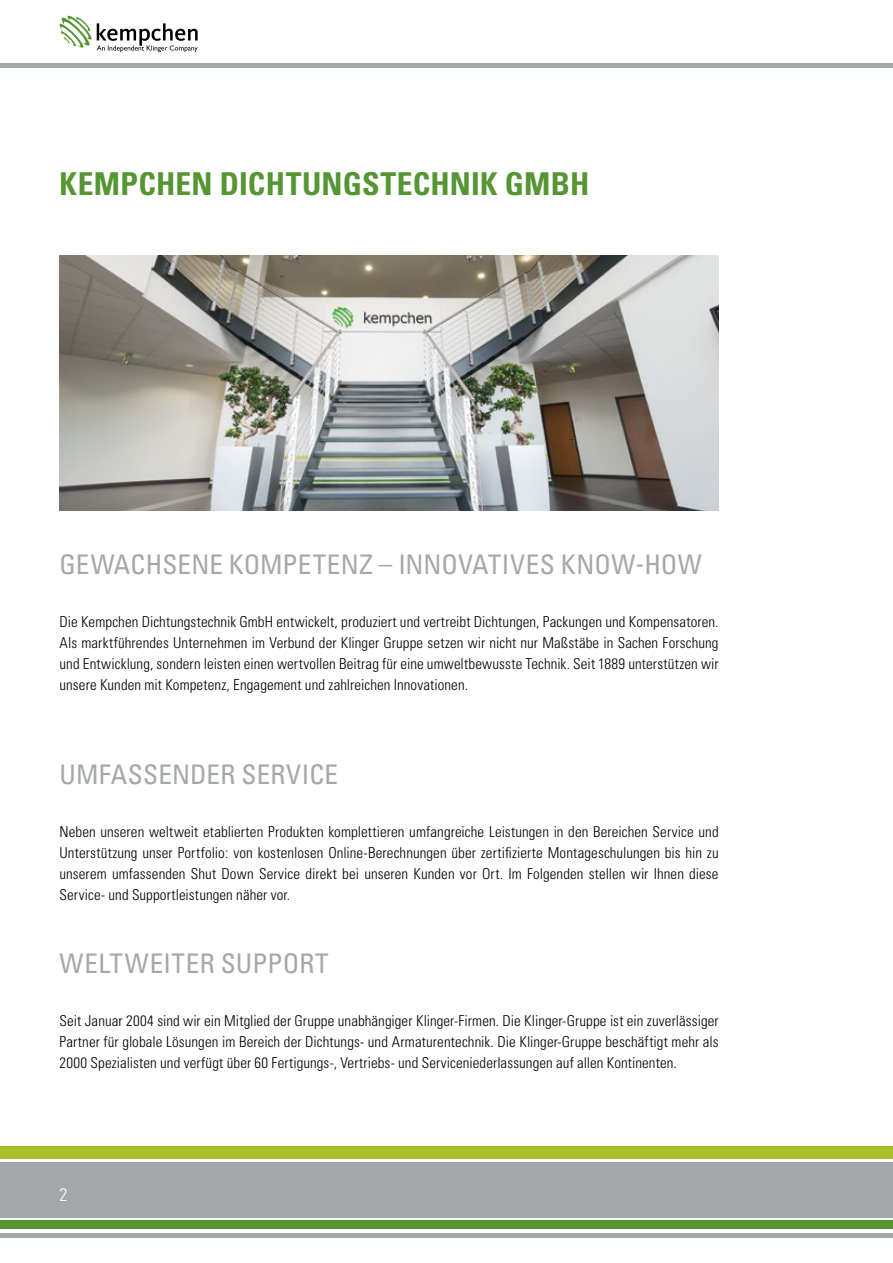
<style>
.page{position:relative;width:893px;height:1263px;background:#fff}
.page>*{position:absolute;margin:0;border:0;box-sizing:border-box;transform-origin:0 0}
.t1{font:700 condensed 31.5px "Univers";letter-spacing:.01em;color:#559533}
.t2{font:condensed 27px "Univers";letter-spacing:.01em;color:#a5a8ab}
.t3{font:300 condensed 18px "Univers";color:#fff}
.t4{font:300 condensed 15px/21px "Univers";letter-spacing:.005em;color:#000;text-align:justify}
</style>
<div class="page">
<img style="left:60px;top:255px;width:659px;height:255px">
<div style="left:0;top:1146px;width:893px;height:12px;background:#abbd28"></div>
<div style="left:0;top:1220px;width:893px;height:8px;background:#559533"></div>
<div style="left:0;top:1162px;width:893px;height:56px;background:#a5a8ab"></div>
<hr style="left:0;top:1233px;width:893px;height:4px;background:#a5a8ab">
<svg style="left:59px;top:15px;width:139px;height:37px"></svg>
<hr style="left:0;top:64px;width:893px;height:4px;background:#a5a8ab">
<h1 class="t1" style="left:60px;top:165px;width:527px">KEMPCHEN DICHTUNGSTECHNIK GMBH</h1>
<h2 class="t2" style="left:60px;top:548px;width:644px">GEWACHSENE KOMPETENZ – I NNOVATIVES KNOW-HOW</h2>
<p class="t4" style="left:60px;top:611px;width:661px">Die Kempchen Dichtungstechnik GmbH entwickelt, produziert und vertreibt Dichtungen, Packungen und Kompensatoren.<br>Als marktführendes Unternehmen im Verbund der Klinger Gruppe setzen wir nicht nur Maßstäbe in Sachen Forschung und Entwicklung, sondern leisten einen wertvollen Beitrag für eine umweltbewusste Technik. Seit 1889 unterstützen wir unsere Kunden mit Kompetenz, Engagement und zahlreichen Innovationen.</p>
<h2 class="t2" style="left:60px;top:758px;width:280px">UMFASSENDER SERVICE</h2>
<p class="t4" style="left:60px;top:821px;width:661px">Neben unseren weltweit etablierten Produkten komplettieren umfangreiche Leistungen in den Bereichen Service und Unterstützung unser Portfolio: von kostenlosen Online-Berechnungen über zertifizierte Montageschulungen bis hin zu unserem umfassenden Shut Down Service direkt bei unseren Kunden vor Ort. Im Folgenden stellen wir Ihnen diese Service- und Supportleistungen näher vor.</p>
<h2 class="t2" style="left:60px;top:947px;width:66px">WE LTWEITER</h2>
<h2 class="t2" style="left:221px;top:947px;width:32px">SUPPORT</h2>
<p class="t4" style="left:60px;top:1010px;width:661px">Seit Januar 2004 sind wir ein Mitglied der Gruppe unabhängiger Klinger-Firmen. Die Klinger-Gruppe ist ein zuverlässiger Partner für globale Lösungen im Bereich der Dichtungs- und Armaturentechnik. Die Klinger-Gruppe beschäftigt mehr als 2000 Spezialisten und verfügt über 60 Fertigungs-, Vertriebs- und Serviceniederlassungen auf allen Kontinenten.</p>
<p class="t3" style="left:60px;top:1184px;width:9px">2</p>
</div>
